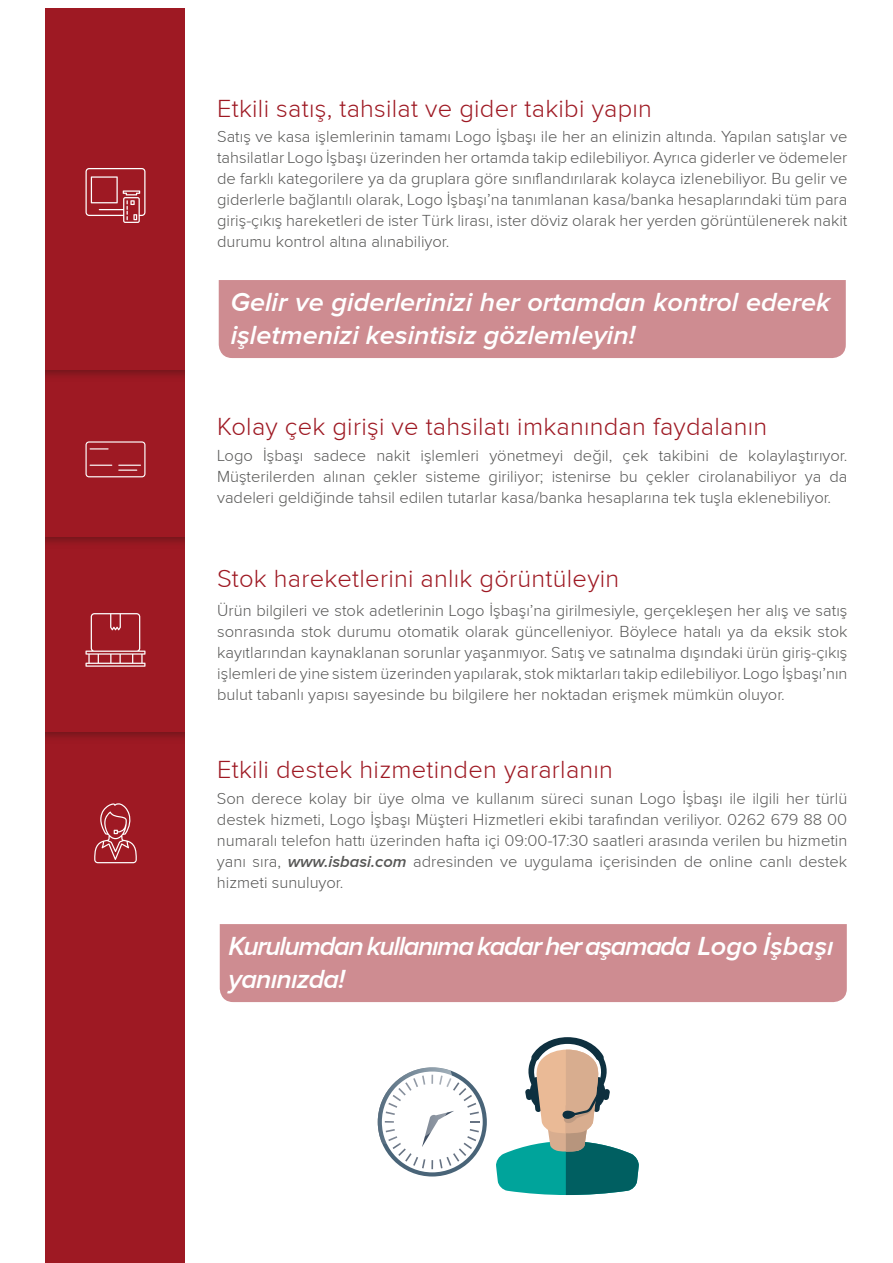
<style>
.page{position:relative;width:893px;height:1263px;background:#fff}
.page>*{position:absolute;margin:0;border:0;box-sizing:border-box;transform-origin:0 0}
.t1{font:italic 600 27px/33px "Proxima Nova";color:#fff}
.t2{font:italic 600 27px/33px "Proxima Nova";letter-spacing:-.05em;color:#fff}
.t3{font:300 25.5px "Proxima Nova";letter-spacing:.01em;color:#9e1923}
.t4{font:300 16.5px/21px "Proxima Nova";color:#575756;text-align:justify}
.s1{font-weight:600;font-style:italic}
</style>
<div class="page">
<div style="left:45px;top:9px;width:140px;height:1254px;background:#9e1923"></div>
<div style="left:220px;top:924px;width:627px;height:78px;background:#ce8c91"></div>
<div style="left:219px;top:280px;width:627px;height:78px;background:#ce8c91"></div>
<svg style="left:85px;top:441px;width:60px;height:36px"></svg>
<svg style="left:85px;top:613px;width:60px;height:54px"></svg>
<svg style="left:94px;top:803px;width:43px;height:60px"></svg>
<svg style="left:85px;top:168px;width:60px;height:55px"></svg>
<svg style="left:496px;top:1037px;width:143px;height:158px"></svg>
<svg style="left:378px;top:1067px;width:109px;height:109px"></svg>
<h2 class="t3" style="left:217px;top:94px;width:436px">Etkili satış, tahsilat ve gider takibi yapın</h2>
<p class="t4" style="left:217px;top:126px;width:632px">Satış ve kasa işlemlerinin tamamı Logo İşbaşı ile her an elinizin altında. Yapılan satışlar ve tahsilatlar Logo İşbaşı üzerinden her ortamda takip edilebiliyor. Ayrıca giderler ve ödemeler de farklı kategorilere ya da gruplara göre sınıflandırılarak kolayca izlenebiliyor. Bu gelir ve giderlerle bağlantılı olarak, Logo İşbaşı’na tanımlanan kasa/banka hesaplarındaki tüm para giriş-çıkış hareketleri de ister Türk lirası, ister döviz olarak her yerden görüntülenerek nakit durumu kontrol altına alınabiliyor.</p>
<h1 class="t1" style="left:231px;top:285px;width:601px">Gelir ve giderlerinizi her ortamdan kontrol ederek işletmenizi kesintisiz gözlemleyin!</h1>
<h2 class="t3" style="left:217px;top:412px;width:551px">Kolay çek girişi ve tahsilatı imkanından faydalanın</h2>
<p class="t4" style="left:217px;top:444px;width:632px">Logo İşbaşı sadece nakit işlemleri yönetmeyi değil, çek takibini de kolaylaştırıyor.<br>Müşterilerden alınan çekler sisteme giriliyor; istenirse bu çekler cirolanabiliyor ya da vadeleri geldiğinde tahsil edilen tutarlar kasa/banka hesaplarına tek tuşla eklenebiliyor.</p>
<h2 class="t3" style="left:217px;top:565px;width:404px">Stok hareketlerini anlık görüntüleyin</h2>
<p class="t4" style="left:217px;top:600px;width:632px">Ürün bilgileri ve stok adetlerinin Logo İşbaşı’na girilmesiyle, gerçekleşen her alış ve satış sonrasında stok durumu otomatik olarak güncelleniyor. Böylece hatalı ya da eksik stok kayıtlarından kaynaklanan sorunlar yaşanmıyor. Satış ve satınalma dışındaki ürün giriş-çıkış işlemleri de yine sistem üzerinden yapılarak, stok miktarları takip edilebiliyor. Logo İşbaşı’nın bulut tabanlı yapısı sayesinde bu bilgilere her noktadan erişmek mümkün oluyor.</p>
<h2 class="t3" style="left:217px;top:755px;width:397px">Etkili destek hizmetinden yararlanın</h2>
<p class="t4" style="left:217px;top:787px;width:632px">Son derece kolay bir üye olma ve kullanım süreci sunan Logo İşbaşı ile ilgili her türlü destek hizmeti, Logo İşbaşı Müşteri Hizmetleri ekibi tarafından veriliyor. 0262 679 88 00 numaralı telefon hattı üzerinden hafta içi 09:00-17:30 saatleri arasında verilen bu hizmetin yanı sıra, <span class="s1">www.isbasi.com</span> adresinden ve uygulama içerisinden de online canlı destek hizmeti sunuluyor.</p>
<h1 class="t2" style="left:229px;top:929px;width:606px">Kurulumdan kullanıma kadar her aşamada Logo İşbaşı yanınızda!</h1>
</div>
